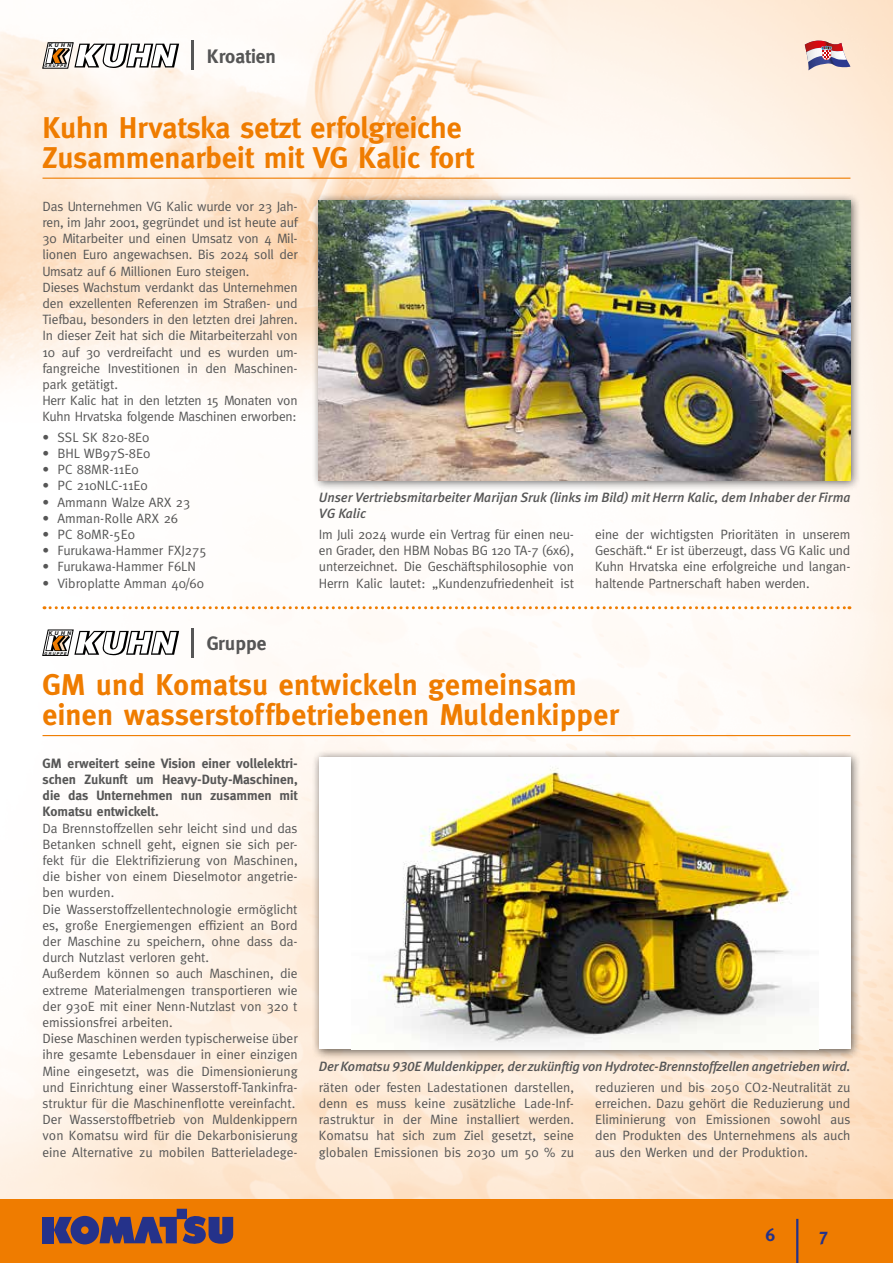
<style>
.page{position:relative;width:893px;height:1263px;background:#fff}
.page>*{position:absolute;margin:0;border:0;box-sizing:border-box;transform-origin:0 0}
.t1{font:700 30px/30px "Meta";letter-spacing:.01em;color:#ef7c00}
.t2{font:700 19.5px "Meta";color:#565656}
.t3{font:700 18px "Meta";color:#25328a}
.t4{font:13.5px/16.2px "Meta";color:#565656;text-align:justify}
.t5{font:italic 13.5px/16.2px "Meta Medium LF";letter-spacing:-.01em;color:#565656}
.t6{font:700 13.5px/16.2px "Meta";color:#565656;text-align:justify}
.t7{font:italic 700 5.25px "Helvetica Neue";letter-spacing:.44em;color:#000}
.t8{font:italic 700 3.9px "Helvetica Neue";letter-spacing:.28em;color:#000}
</style>
<div class="page">
<img style="left:0;top:0;width:893px;height:1199px">
<div style="left:0;top:1199px;width:893px;height:64px;background:#ef7c00"></div>
<div style="left:43px;top:1217px;width:11px;height:26px;background:#25328a"></div>
<svg style="left:54px;top:1209px;width:179px;height:36px"></svg>
<hr style="left:43px;top:178px;width:807px;height:1px;background:#ef7c00">
<hr style="left:796px;top:1219px;width:2px;height:44px;background:#25328a">
<svg style="left:805px;top:41px;width:45px;height:29px"></svg>
<hr style="left:192px;top:41px;width:2px;height:29px;background:#565656">
<svg style="left:43px;top:43px;width:136px;height:25px"></svg>
<div style="left:311px;top:193px;width:550px;height:298px;background:#000;opacity:.6"></div>
<img style="left:319px;top:200px;width:531px;height:280px">
<hr style="left:192px;top:628px;width:2px;height:30px;background:#565656">
<svg style="left:43px;top:630px;width:136px;height:26px"></svg>
<svg style="left:44px;top:606px;width:806px;height:3px"></svg>
<div style="left:311px;top:750px;width:550px;height:310px;background:#000;opacity:.6"></div>
<div style="left:319px;top:757px;width:531px;height:292px;background:#fff"></div>
<img style="left:370px;top:767px;width:427px;height:276px">
<hr style="left:43px;top:735px;width:807px;height:1px;background:#ef7c00">
<p class="t7" style="left:49px;top:42px;width:24px">KUHN</p>
<p class="t8" style="left:45px;top:64px;width:24px">GRUPPE</p>
<h2 class="t2" style="left:207px;top:45px;width:71px">Kroatien</h2>
<h1 class="t1" style="left:43px;top:113px;width:433px">Kuhn Hrvatska setzt erfolgreiche<br>Zusammenarbeit mit VG Kalic fort</h1>
<p class="t4" style="left:43px;top:198px;width:257px;text-align:left">Das Unternehmen VG Kalic wurde vor 23 Jah&shy;ren, im Jahr 2001, gegründet und ist heute auf 30 Mitarbeiter und einen Umsatz von 4 Mil&shy;lionen Euro angewachsen. Bis 2024 soll der Umsatz auf 6 Millionen Euro steigen.<br>Dieses Wachstum verdankt das Unternehmen den exzellenten Referenzen im Straßen- und Tiefbau, besonders in den letzten drei Jahren.<br>In dieser Zeit hat sich die Mitarbeiterzahl von 10 auf 30 verdreifacht und es wurden um&shy;fangreiche Investitionen in den Maschinen&shy;park getätigt.<br>Herr Kalic hat in den letzten 15 Monaten von Kuhn Hrvatska folgende Maschinen erworben:</p>
<p class="t4" style="left:43px;top:429px;width:108px">• SSL SK 820-8E0</p>
<p class="t4" style="left:43px;top:445px;width:109px">• BHL WB97S-8E0</p>
<p class="t4" style="left:43px;top:461px;width:98px">• PC 88MR-11E0</p>
<p class="t4" style="left:43px;top:477px;width:107px">• PC 210NLC-11E0</p>
<p class="t4" style="left:43px;top:494px;width:149px">• Ammann Walze ARX 23</p>
<p class="t4" style="left:43px;top:510px;width:137px">• Amman-Rolle ARX 26</p>
<p class="t4" style="left:43px;top:526px;width:94px">• PC 80MR-5E0</p>
<p class="t4" style="left:43px;top:542px;width:166px">• Furukawa-Hammer FXJ275</p>
<p class="t4" style="left:43px;top:558px;width:155px">• Furukawa-Hammer F6LN</p>
<p class="t4" style="left:43px;top:575px;width:163px">• Vibroplatte Amman 40/60</p>
<p class="t5" style="left:319px;top:489px;width:533px">Unser Vertriebsmitarbeiter Marijan Sruk (links im Bild) mit Herrn Kalic, dem Inhaber der Firma<br>VG Kalic</p>
<p class="t4" style="left:319px;top:526px;width:257px">Im Juli 2024 wurde ein Vertrag für einen neu&shy;en Grader, den HBM Nobas BG 120 TA-7 (6x6), unterzeichnet. Die Geschäftsphilosophie von Herrn Kalic lautet: „Kundenzufriedenheit ist</p>
<p class="t4" style="left:595px;top:526px;width:257px">eine der wichtigsten Prioritäten in unserem Geschäft.“ Er ist überzeugt, dass VG Kalic und Kuhn Hrvatska eine erfolgreiche und langan&shy;haltende Partnerschaft haben werden.</p>
<p class="t7" style="left:49px;top:629px;width:24px">KUHN</p>
<p class="t8" style="left:45px;top:651px;width:24px">GRUPPE</p>
<h1 class="t1" style="left:43px;top:670px;width:578px">GM und Komatsu entwickeln gemeinsam einen wasserstoffbetriebenen Muldenkipper</h1>
<p class="t6" style="left:43px;top:755px;width:257px">GM erweitert seine Vision einer vollelektri&shy;schen Zukunft um Heavy-Duty-Maschinen, die das Unternehmen nun zusammen mit Komatsu entwickelt.</p>
<p class="t4" style="left:43px;top:820px;width:257px;text-align:left">Da Brennstoffzellen sehr leicht sind und das Betanken schnell geht, eignen sie sich per&shy;fekt für die Elektrifizierung von Maschinen, die bisher von einem Dieselmotor angetrie&shy;ben wurden.<br>Die Wasserstoffzellentechnologie ermöglicht es, große Energiemengen effizient an Bord der Maschine zu speichern, ohne dass da&shy;durch Nutzlast verloren geht.<br>Außerdem können so auch Maschinen, die extreme Materialmengen transportieren wie der 930E mit einer Nenn-Nutzlast von 320 t emissionsfrei arbeiten.<br>Diese Maschinen werden typischerweise über ihre gesamte Lebensdauer in einer einzigen Mine eingesetzt, was die Dimensionierung und Einrichtung einer Wasserstoff-Tankinfra&shy;struktur für die Maschinenflotte vereinfacht.<br>Der Wasserstoffbetrieb von Muldenkippern von Komatsu wird für die Dekarbonisierung eine Alternative zu mobilen Batterieladege-</p>
<h2 class="t2" style="left:207px;top:632px;width:61px">Gruppe</h2>
<p class="t5" style="left:319px;top:1057px;width:533px">Der Komatsu 930E Muldenkipper, der zukünftig von Hydrotec-Brennstoffzellen angetrieben wird.</p>
<p class="t4" style="left:319px;top:1079px;width:257px">räten oder festen Ladestationen darstellen, denn es muss keine zusätzliche Lade-Inf&shy;rastruktur in der Mine installiert werden.<br>Komatsu hat sich zum Ziel gesetzt, seine globalen Emissionen bis 2030 um 50 % zu</p>
<p class="t4" style="left:595px;top:1079px;width:257px">reduzieren und bis 2050 CO2-Neutralität zu erreichen. Dazu gehört die Reduzierung und Eliminierung von Emissionen sowohl aus den Produkten des Unternehmens als auch aus den Werken und der Produktion.</p>
<h3 class="t3" style="left:765px;top:1225px;width:11px">6</h3>
<h3 class="t3" style="left:819px;top:1225px;width:11px">7</h3>
</div>
